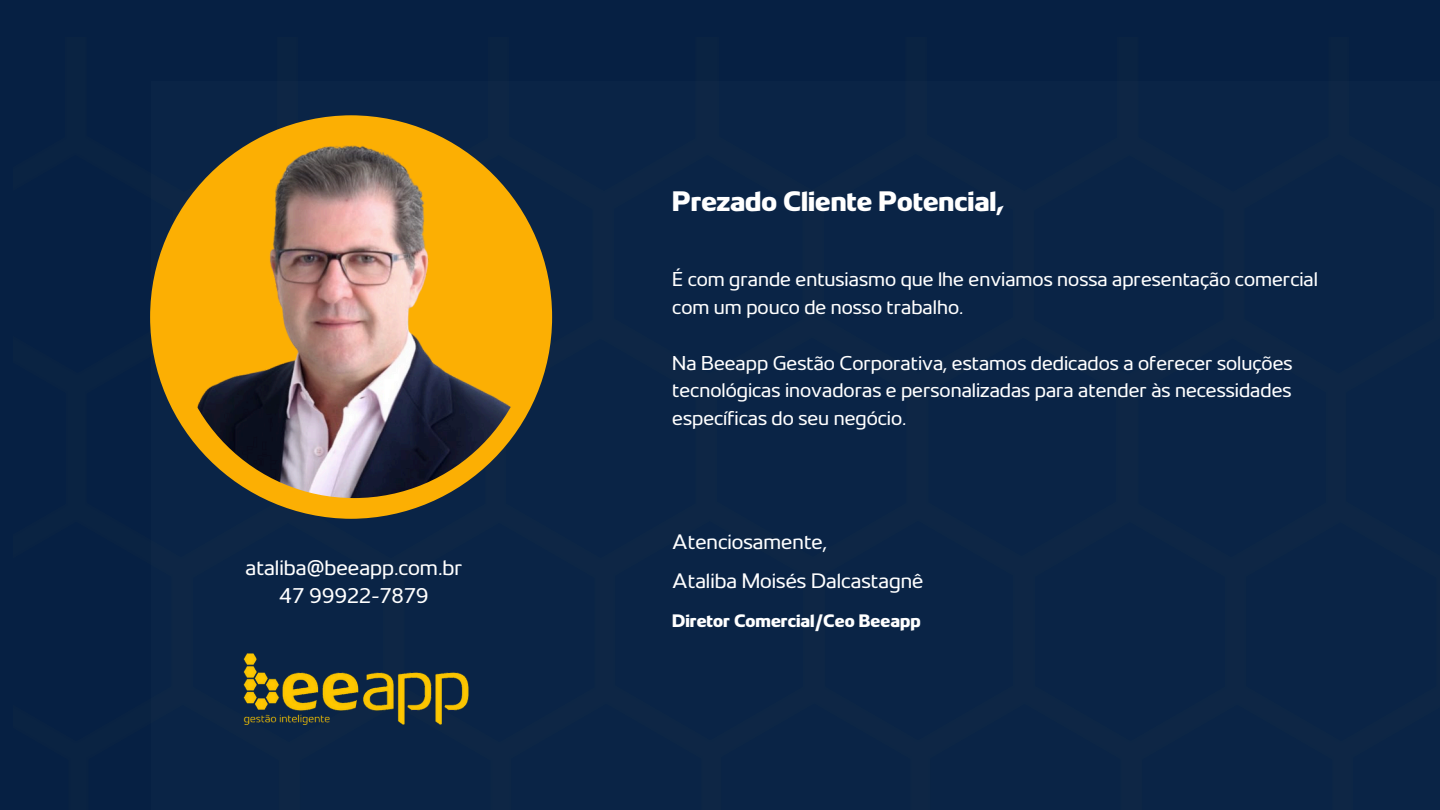
<style>
.page{position:relative;width:1440px;height:810px;background:#062043}
.page>*{position:absolute;margin:0;border:0;box-sizing:border-box;transform-origin:0 0}
.t1{font:700 28.1px "LT Renovate";color:#fff}
.t2{font:21.3px "LT Renovate";color:#fff}
.t3{font:20.8px "LT Renovate";color:#fff}
.t4{font:20px/27.8px "LT Renovate";color:#fff}
.t5{font:700 18px "LT Renovate";color:#fff}
</style>
<div class="page">
<div style="left:150px;top:115px;width:402px;height:404px;background:#fcaf03;border-radius:50%"></div>
<img style="left:173px;top:137px;width:361px;height:361px;border-radius:50%">
<img style="left:243px;top:653px;width:226px;height:72px">
<h2 class="t2" style="left:246px;top:560px;width:218px">ataliba@beeapp.com.br</h2>
<h2 class="t2" style="left:279px;top:588px;width:151px">47 99922-7879</h2>
<h2 class="t1" style="left:672px;top:191px;width:333px">Prezado Cliente Potencial,</h2>
<p class="t4" style="left:672px;top:268px;width:647px">É com grande entusiasmo que lhe enviamos nossa apresentação comercial com um pouco de nosso trabalho.</p>
<h1 class="t4" style="left:672px;top:351px;width:622px;text-align:justify">Na Beeapp Gestão Corporativa, estamos dedicados a oferecer soluções tecnológicas inovadoras e personalizadas para atender às necessidades específicas do seu negócio.</h1>
<p class="t3" style="left:672px;top:535px;width:156px">Atenciosamente,</p>
<h2 class="t3" style="left:672px;top:574px;width:253px">Ataliba Moisés Dalcastagnê</h2>
<h2 class="t5" style="left:672px;top:614px;width:250px">Diretor Comercial/Ceo Beeapp</h2>
</div>
